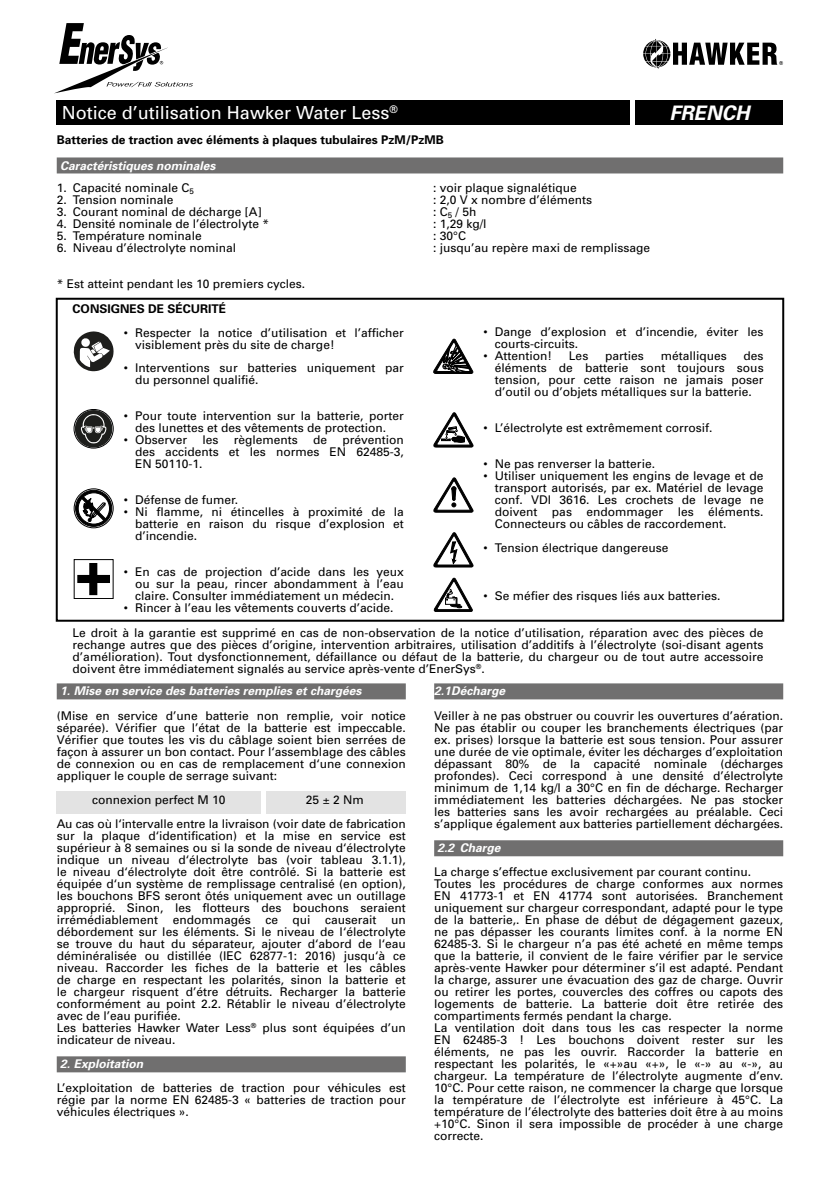
<style>
.page{position:relative;width:840px;height:1191px;background:#fff}
.page>*{position:absolute;margin:0;border:0;box-sizing:border-box;transform-origin:0 0}
.t1{font:italic 700 20px "Univers";color:#fff}
.t2{font:18px "Univers";color:#fff}
.t3{font:12px/12px "Univers";color:#000;text-align:justify}
.t4{font:italic 700 12px "Univers";color:#fff}
.t5{font:700 12px "Univers";color:#000}
</style>
<div class="page">
<div style="left:266px;top:791px;width:139px;height:23px;background:#e3e3e3"></div>
<div style="left:57px;top:791px;width:204px;height:23px;background:#e3e3e3"></div>
<div style="left:57px;top:100px;width:572px;height:25px;background:#000"></div>
<div style="left:635px;top:100px;width:147px;height:25px;background:#000"></div>
<div style="left:57px;top:157px;width:725px;height:16px;background:#706f6f"></div>
<div style="left:57px;top:683px;width:348px;height:16px;background:#706f6f"></div>
<div style="left:57px;top:1056px;width:348px;height:16px;background:#706f6f"></div>
<div style="left:434px;top:683px;width:348px;height:16px;background:#706f6f"></div>
<div style="left:434px;top:840px;width:348px;height:16px;background:#706f6f"></div>
<div style="left:56px;top:298px;width:727px;height:323px;border:2px solid #000"></div>
<svg style="left:74px;top:331px;width:39px;height:40px"></svg>
<svg style="left:74px;top:489px;width:39px;height:39px"></svg>
<div style="left:74px;top:488px;width:39px;height:40px;border:1px solid #000;border-radius:50%"></div>
<div style="left:76px;top:490px;width:36px;height:36px;background:#000;border-radius:50%"></div>
<div style="left:75px;top:490px;width:37px;height:36px;border:1px solid #000;border-radius:50%"></div>
<svg style="left:78px;top:493px;width:31px;height:31px"></svg>
<div style="left:78px;top:493px;width:31px;height:31px;border:1px solid #000;border-radius:50%"></div>
<svg style="left:81px;top:496px;width:25px;height:26px"></svg>
<div style="left:74px;top:559px;width:39px;height:40px;border:1px solid #000"></div>
<svg style="left:77px;top:563px;width:33px;height:32px"></svg>
<svg style="left:433px;top:578px;width:40px;height:34px"></svg>
<svg style="left:433px;top:412px;width:40px;height:35px"></svg>
<svg style="left:433px;top:532px;width:40px;height:35px"></svg>
<svg style="left:433px;top:478px;width:40px;height:34px"></svg>
<svg style="left:433px;top:339px;width:40px;height:34px"></svg>
<div style="left:74px;top:409px;width:39px;height:39px;border:1px solid #020203;border-radius:50%"></div>
<svg style="left:75px;top:410px;width:37px;height:37px"></svg>
<svg style="left:54px;top:23px;width:139px;height:71px"></svg>
<svg style="left:643px;top:39px;width:139px;height:30px"></svg>
<h2 class="t2" style="left:62px;top:102px;width:337px">Notice d’utilisation Hawker Water Less<sup>®</sup></h2>
<h1 class="t1" style="left:669px;top:101px;width:82px">French</h1>
<p class="t5" style="left:57px;top:133px;width:388px">Batteries de traction avec éléments à plaques tubulaires PzM/PzMB</p>
<p class="t4" style="left:60px;top:158px;width:157px">Caractéristiques nominales</p>
<p class="t3" style="left:57px;top:182px;width:139px">1. Capacité nominale C<sub>5</sub></p>
<p class="t3" style="left:433px;top:182px;width:145px">: voir plaque signalétique</p>
<p class="t3" style="left:57px;top:194px;width:118px">2. Tension nominale</p>
<p class="t3" style="left:433px;top:194px;width:160px">: 2,0 V x nombre d’éléments</p>
<p class="t3" style="left:57px;top:206px;width:206px">3. Courant nominal de décharge [A]</p>
<p class="t3" style="left:433px;top:206px;width:45px">: C<sub>5</sub> / 5h</p>
<p class="t3" style="left:57px;top:218px;width:214px">4. Densité nominale de l’électrolyte *</p>
<p class="t3" style="left:433px;top:218px;width:55px">: 1,29 kg/l</p>
<p class="t3" style="left:57px;top:230px;width:146px">5. Température nominale</p>
<p class="t3" style="left:433px;top:230px;width:34px">: 30°C</p>
<p class="t3" style="left:57px;top:242px;width:181px">6. Niveau d’électrolyte nominal</p>
<p class="t3" style="left:433px;top:242px;width:218px">: jusqu’au repère maxi de remplissage</p>
<p class="t3" style="left:57px;top:278px;width:250px">* Est atteint pendant les 10 premiers cycles.</p>
<p class="t5" style="left:73px;top:301px;width:155px">CONSIGNES DE SÉCURITÉ</p>
<p class="t3" style="left:135px;top:327px;width:270px;text-indent:-11px">• Respecter la notice d’utilisation et l’afficher visiblement près du site de charge!</p>
<p class="t3" style="left:135px;top:362px;width:270px;text-indent:-11px">• Interventions sur batteries uniquement par du personnel qualifié.</p>
<p class="t3" style="left:124px;top:410px;width:281px;text-align:center">• Pour toute intervention sur la batterie, porter des lunettes et des vêtements de protection.</p>
<p class="t3" style="left:124px;top:434px;width:65px">• Observer</p>
<p class="t3" style="left:202px;top:434px;width:18px">les</p>
<p class="t3" style="left:234px;top:434px;width:66px">règlements</p>
<p class="t3" style="left:313px;top:434px;width:16px">de</p>
<p class="t3" style="left:135px;top:434px;width:270px;text-indent:207px">prévention des accidents et les normes EN 62485-3, EN 50110-1.</p>
<p class="t3" style="left:124px;top:494px;width:116px">• Défense de fumer.</p>
<p class="t3" style="left:135px;top:506px;width:270px;text-indent:-11px">• Ni flamme, ni étincelles à proximité de la batterie en raison du risque d’explosion et d’incendie.</p>
<p class="t3" style="left:135px;top:566px;width:270px;text-indent:-11px">• En cas de projection d’acide dans les yeux ou sur la peau, rincer abondamment à l’eau claire. Consulter immédiatement un médecin.</p>
<p class="t3" style="left:124px;top:602px;width:271px">• Rincer à l’eau les vêtements couverts d’acide.</p>
<p class="t3" style="left:494px;top:326px;width:270px;text-indent:-11px">• Dange d’explosion et d’incendie, éviter les courts-circuits.</p>
<p class="t3" style="left:483px;top:350px;width:70px">• Attention!</p>
<p class="t3" style="left:568px;top:350px;width:21px">Les</p>
<p class="t3" style="left:604px;top:350px;width:40px">parties</p>
<p class="t3" style="left:660px;top:350px;width:68px">métalliques</p>
<p class="t3" style="left:494px;top:350px;width:270px;text-indent:249px">des éléments de batterie sont toujours sous tension, pour cette raison ne jamais poser d’outil ou d’objets métalliques sur la batterie.</p>
<p class="t3" style="left:483px;top:422px;width:230px">• L’électrolyte est extrêmement corrosif.</p>
<p class="t3" style="left:483px;top:458px;width:173px">• Ne pas renverser la batterie.</p>
<p class="t3" style="left:494px;top:470px;width:270px;text-indent:-11px">• Utiliser uniquement les engins de levage et de transport autorisés, par ex. Matériel de levage conf. VDI 3616. Les crochets de levage ne doivent pas endommager les éléments.<br>Connecteurs ou câbles de raccordement.</p>
<p class="t3" style="left:483px;top:542px;width:186px">• Tension électrique dangereuse</p>
<p class="t3" style="left:483px;top:590px;width:238px">• Se méfier des risques liés aux batteries.</p>
<p class="t3" style="left:73px;top:627px;width:692px">Le droit à la garantie est supprimé en cas de non-observation de la notice d’utilisation, réparation avec des pièces de rechange autres que des pièces d’origine, intervention arbitraires, utilisation d’additifs à l’électrolyte (soi-disant agents d’amélioration). Tout dysfonctionnement, défaillance ou défaut de la batterie, du chargeur ou de tout autre accessoire doivent être immédiatement signalés au service après-vente d’EnerSys<sup>®</sup>.</p>
<p class="t4" style="left:60px;top:684px;width:303px">1. Mise en service des batteries remplies et chargées</p>
<p class="t3" style="left:57px;top:710px;width:350px">(Mise en service d’une batterie non remplie, voir notice séparée). Vérifier que l’état de la batterie est impeccable.<br>Vérifier que toutes les vis du câblage soient bien serrées de façon à assurer un bon contact. Pour l‘assemblage des câbles de connexion ou en cas de remplacement d‘une connexion appliquer le couple de serrage suivant:</p>
<p class="t3" style="left:92px;top:794px;width:135px">connexion perfect M 10</p>
<p class="t3" style="left:57px;top:788px;width:350px;line-height:24px;text-indent:249px">25 ± 2 Nm<br>Au cas où l‘intervalle entre la livraison (voir date de fabrication</p>
<p class="t3" style="left:57px;top:830px;width:350px;text-align:left">sur la plaque d‘identification) et la mise en service est supérieur à 8 semaines ou si la sonde de niveau d‘électrolyte indique un niveau d‘électrolyte bas (voir tableau 3.1.1), le niveau d‘électrolyte doit être contrôlé. Si la batterie est équipée d‘un système de remplissage centralisé (en option), les bouchons BFS seront ôtés uniquement avec un outillage approprié. Sinon, les flotteurs des bouchons seraient irrémédiablement endommagés ce qui causerait un débordement sur les éléments. Si le niveau de l‘électrolyte se trouve du haut du séparateur, ajouter d‘abord de l‘eau déminéralisée ou distillée (IEC 62877-1: 2016) jusqu‘à ce niveau. Raccorder les fiches de la batterie et les câbles de charge en respectant les polarités, sinon la batterie et le chargeur risquent d’étre détruits. Recharger la batterie conformément au point 2.2. Rétablir le niveau d’électrolyte avec de l’eau purifiée.<br>Les batteries Hawker Water Less<sup>®</sup> plus sont équipées d’un indicateur de niveau.</p>
<p class="t4" style="left:60px;top:1057px;width:85px">2. Exploitation</p>
<p class="t3" style="left:57px;top:1082px;width:350px">L’exploitation de batteries de traction pour véhicules est régie par la norme EN 62485-3 « batteries de traction pour véhicules électriques ».</p>
<p class="t4" style="left:434px;top:684px;width:73px">2.1Décharge</p>
<p class="t3" style="left:434px;top:710px;width:350px">Veiller à ne pas obstruer ou couvrir les ouvertures d’aération.<br>Ne pas établir ou couper les branchements électriques (par ex. prises) lorsque la batterie est sous tension. Pour assurer une durée de vie optimale, éviter les décharges d’exploitation dépassant 80% de la capacité nominale (décharges profondes). Ceci correspond à une densité d’électrolyte minimum de 1,14 kg/l a 30°C en fin de décharge. Recharger immédiatement les batteries déchargées. Ne pas stocker les batteries sans les avoir rechargées au préalable. Ceci s’applique également aux batteries partiellement déchargées.</p>
<p class="t4" style="left:437px;top:841px;width:65px">2.2 Charge</p>
<p class="t3" style="left:434px;top:866px;width:350px;text-align:left">La charge s’effectue exclusivement par courant continu.<br>Toutes les procédures de charge conformes aux normes EN 41773-1 et EN 41774 sont autorisées. Branchement uniquement sur chargeur correspondant, adapté pour le type de la batterie,. En phase de début de dégagement gazeux, ne pas dépasser les courants limites conf. à la norme EN 62485-3. Si le chargeur n’a pas été acheté en même temps que la batterie, il convient de le faire vérifier par le service après-vente Hawker pour déterminer s’il est adapté. Pendant la charge, assurer une évacuation des gaz de charge. Ouvrir ou retirer les portes, couvercles des coffres ou capots des logements de batterie. La batterie doit être retirée des compartiments fermés pendant la charge.<br>La ventilation doit dans tous les cas respecter la norme EN 62485-3 ! Les bouchons doivent rester sur les éléments, ne pas les ouvrir. Raccorder la batterie en respectant les polarités, le «+»au «+», le «-» au «-», au chargeur. La température de l’électrolyte augmente d’env.<br>10°C. Pour cette raison, ne commencer la charge que lorsque la température de l’électrolyte est inférieure à 45°C. La température de l’électrolyte des batteries doit être à au moins +10°C. Sinon il sera impossible de procéder à une charge correcte.</p>
</div>
